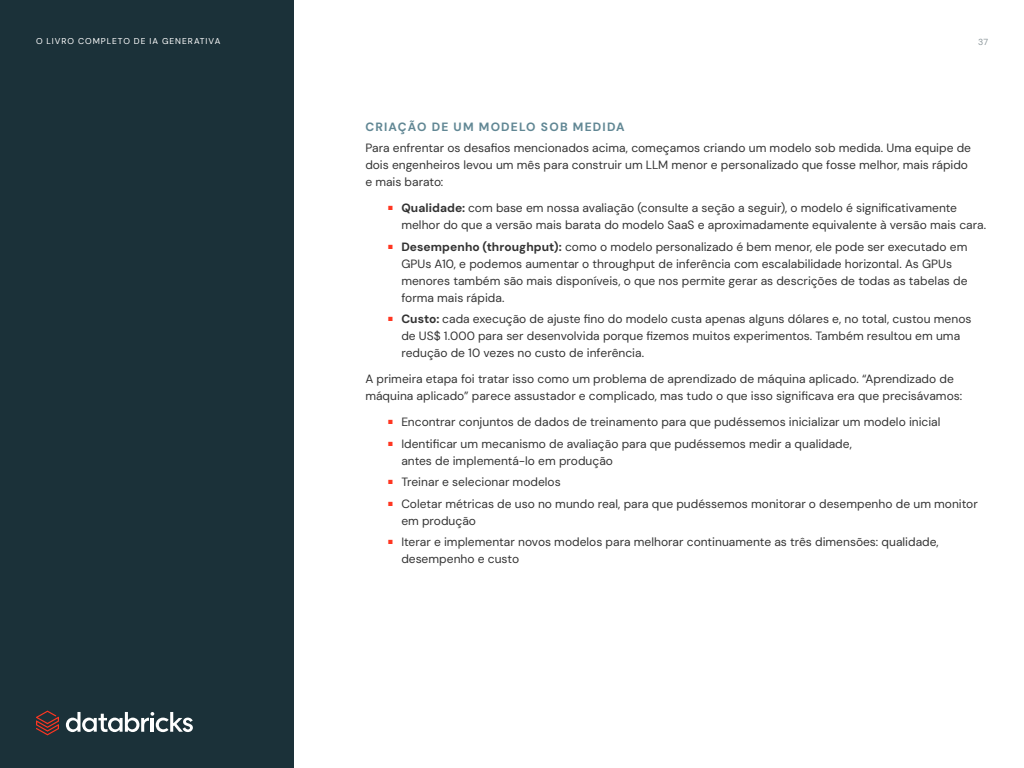
<style>
.page{position:relative;width:1024px;height:768px;background:#fff}
.page>*{position:absolute;margin:0;border:0;box-sizing:border-box;transform-origin:0 0}
.paragraph____body{font:12px/17px "DM Sans";color:#333}
.paragraph____second_subhead{font:700 12px "DM Sans";letter-spacing:.1em;color:#618794}
.t1{font:8.8px "DM Sans";color:#8d989c}
.t2{font:8.5px "DM Sans";letter-spacing:.11em;color:#fff}
.s1{font-weight:700}
</style>
<div class="page">
<div style="left:0;top:0;width:293px;height:768px;background:#1b3139"></div>
<svg style="left:36px;top:711px;width:23px;height:24px"></svg>
<svg style="left:66px;top:712px;width:127px;height:20px"></svg>
<p class="t2" style="left:36px;top:36px;width:186px">O LIVRO COMPLETO DE IA GENERATIVA</p>
<p class="t1" style="left:978px;top:36px;width:11px">37</p>
<p class="paragraph____second_subhead" style="left:365px;top:119px;width:261px">CRIAÇÃO DE UM MODELO SOB MEDIDA</p>
<p class="paragraph____body" style="left:365px;top:140px;width:607px">Para enfrentar os desafios mencionados acima, começamos criando um modelo sob medida. Uma equipe de dois engenheiros levou um mês para construir um LLM menor e personalizado que fosse melhor, mais rápido e mais barato:</p>
<p class="paragraph____body" style="left:401px;top:200px;width:587px;text-indent:-14px"><sup>■</sup> <span class="s1">Qualidade:</span> com base em nossa avaliação (consulte a seção a seguir), o modelo é significativamente melhor do que a versão mais barata do modelo SaaS e aproximadamente equivalente à versão mais cara.</p>
<p class="paragraph____body" style="left:401px;top:238px;width:568px;text-indent:-14px"><sup>■</sup> <span class="s1">Desempenho (throughput):</span> como o modelo personalizado é bem menor, ele pode ser executado em GPUs A10, e podemos aumentar o throughput de inferência com escalabilidade horizontal. As GPUs menores também são mais disponíveis, o que nos permite gerar as descrições de todas as tabelas de forma mais rápida.</p>
<p class="paragraph____body" style="left:401px;top:311px;width:572px;text-indent:-14px"><sup>■</sup> <span class="s1">Custo:</span> cada execução de ajuste fino do modelo custa apenas alguns dólares e, no total, custou menos de US$ 1.000 para ser desenvolvida porque fizemos muitos experimentos. Também resultou em uma redução de 10 vezes no custo de inferência.</p>
<p class="paragraph____body" style="left:365px;top:371px;width:598px">A primeira etapa foi tratar isso como um problema de aprendizado de máquina aplicado. “Aprendizado de máquina aplicado” parece assustador e complicado, mas tudo o que isso significava era que precisávamos:</p>
<p class="paragraph____body" style="left:388px;top:414px;width:554px"><sup>■</sup> Encontrar conjuntos de dados de treinamento para que pudéssemos inicializar um modelo inicial</p>
<p class="paragraph____body" style="left:401px;top:435px;width:452px;text-indent:-14px"><sup>■</sup> Identificar um mecanismo de avaliação para que pudéssemos medir a qualidade, antes de implementá-lo em produção</p>
<p class="paragraph____body" style="left:388px;top:474px;width:174px"><sup>■</sup> Treinar e selecionar modelos</p>
<p class="paragraph____body" style="left:401px;top:495px;width:578px;text-indent:-14px"><sup>■</sup> Coletar métricas de uso no mundo real, para que pudéssemos monitorar o desempenho de um monitor em produção</p>
<p class="paragraph____body" style="left:401px;top:534px;width:539px;text-indent:-14px"><sup>■</sup> Iterar e implementar novos modelos para melhorar continuamente as três dimensões: qualidade, desempenho e custo</p>
</div>
